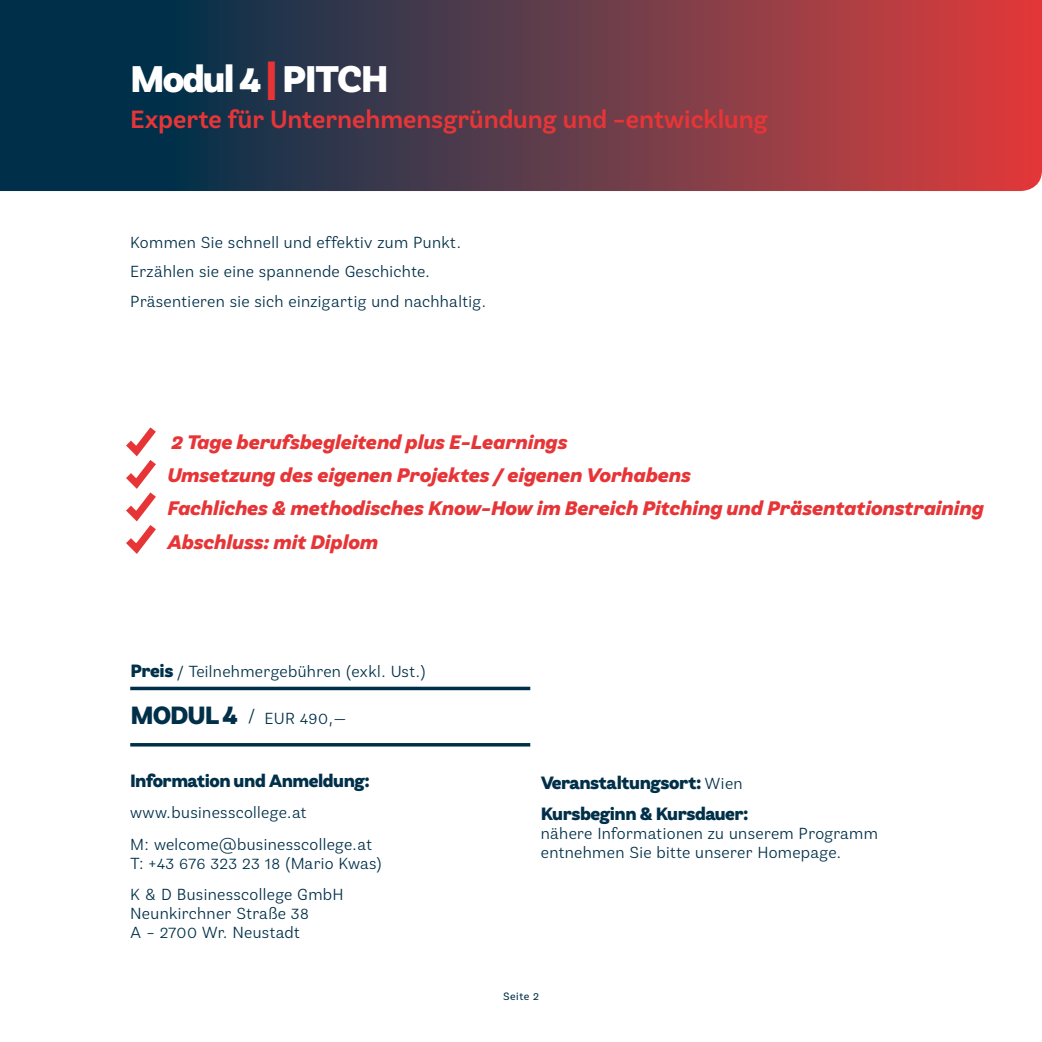
<style>
.page{position:relative;width:1042px;height:1042px;background:#fff}
.page>*{position:absolute;margin:0;border:0;box-sizing:border-box;transform-origin:0 0}
.t1{font:900 36.4px "Klainy";color:#fff}
.t2{font:500 24.5px "Klainy";color:#e73537}
.t3{font:italic 900 19.25px/33.2px "Klainy";letter-spacing:-.005em;color:#e73537}
.t4{font:900 17.5px/31.5px "Klainy";letter-spacing:-.025em;color:#003049}
.t5{font:15.75px/29.8px "Klainy";letter-spacing:.025em;color:#003049}
.t6{font:10.5px "Klainy";letter-spacing:.05em;color:#003049}
.s1{color:#e73537}
.s2{font-weight:900;font-size:17.5px}
.s3{font-weight:900;font-size:24.5px}
.s4{font-weight:400;font-size:15.75px}
</style>
<div class="page">
<svg style="left:0;top:0;width:1042px;height:191px;background:#5e3847"></svg>
<hr style="left:130px;top:687px;width:400px;height:3px;background:#003049">
<hr style="left:130px;top:743px;width:400px;height:3px;background:#003049">
<svg style="left:126px;top:427px;width:30px;height:127px"></svg>
<h1 class="t1" style="left:130px;top:54px;width:174px">Modul 4 <span class="s1">|</span> PITCH</h1>
<h2 class="t2" style="left:130px;top:104px;width:639px">Experte für Unternehmensgründung und -entwicklung</h2>
<p class="t5" style="left:130px;top:227px;width:358px">Kommen Sie schnell und effektiv zum Punkt.<br>Erzählen sie eine spannende Geschichte.<br>Präsentieren sie sich einzigartig und nachhaltig.</p>
<p class="t3" style="left:167px;top:425px;width:818px">2 Tage berufsbegleitend plus E-Learnings<br>Umsetzung des eigenen Projektes / eigenen Vorhabens<br>Fachliches &amp; methodisches Know-How im Bereich Pitching und Präsentationstraining Abschluss: mit Diplom</p>
<p class="t5" style="left:130px;top:656px;width:297px"><span class="s2">Preis</span> / Teilnehmergebühren (exkl. Ust.)</p>
<p class="t5" style="left:130px;top:703px;width:218px"><span class="s3">Modul 4</span> / EUR 490,—</p>
<p class="t4" style="left:130px;top:764px;width:241px">Information und Anmeldung:</p>
<p class="t5" style="left:130px;top:797px;width:243px;line-height:31.5px">www.businesscollege.at<br>M: welcome@businesscollege.at</p>
<p class="t5" style="left:130px;top:847px;width:253px;line-height:31.5px">T: +43 676 323 23 18 (Mario Kwas)<br>K &amp; D Businesscollege GmbH</p>
<p class="t5" style="left:130px;top:904px;width:180px;line-height:18.9px">Neunkirchner Straße 38<br>A - 2700 Wr. Neustadt</p>
<p class="t4" style="left:541px;top:766px;width:209px">Veranstaltungsort: <span class="s4">Wien<br></span>Kursbeginn &amp; Kursdauer:</p>
<p class="t5" style="left:541px;top:824px;width:339px;line-height:18.9px">nähere Informationen zu unserem Programm entnehmen Sie bitte unserer Homepage.</p>
<p class="t6" style="left:503px;top:989px;width:37px">Seite 2</p>
</div>
